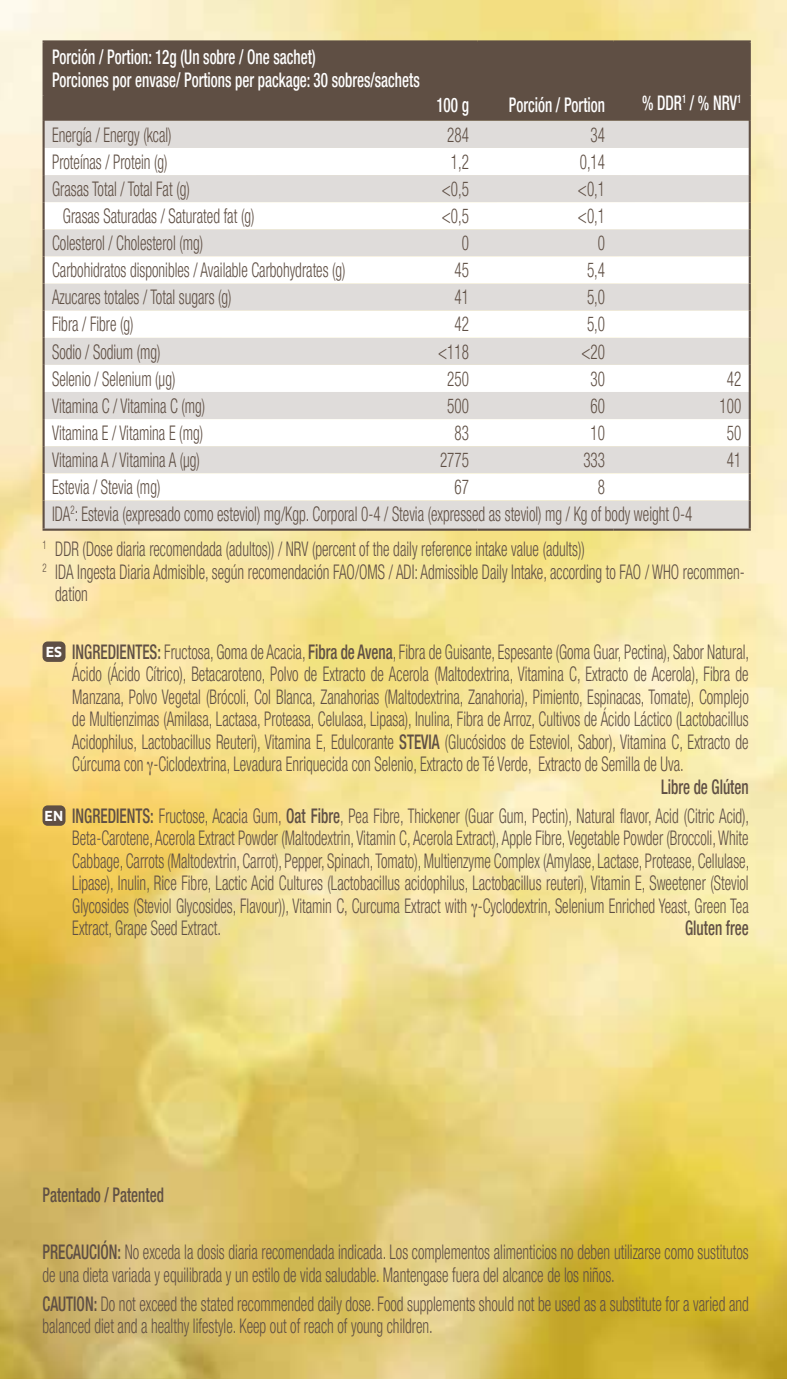
<style>
.page{position:relative;width:787px;height:1379px;background:#fff}
.page>*{position:absolute;margin:0;border:0;box-sizing:border-box;transform-origin:0 0}
.t1{font:300 condensed 20.1px/22.5px "Helvetica Neue LT Pro";color:#5f4f44;scale:.75 1}
.t2{font:500 condensed 20.1px/22.5px "Helvetica Neue LT Pro";color:#fff;scale:.75 1}
.t3{font:500 condensed 20.1px "Helvetica Neue LT Pro";color:#5f4f44;scale:.75 1}
.s1{font-family:"Clan Pro";font-weight:700;font-stretch:normal;font-size:13.5px;color:#fff}
.s2{font-weight:500}
</style>
<div class="page">
<img style="left:0;top:0;width:787px;height:1379px">
<div style="left:45px;top:43px;width:703px;height:78px;background:#5f4f44"></div>
<div style="left:45px;top:121px;width:703px;height:407px;background:#dfdcda"></div>
<svg style="left:45px;top:148px;width:703px;height:81px"></svg>
<svg style="left:45px;top:256px;width:703px;height:244px"></svg>
<hr style="left:43px;top:43px;width:2px;height:52px;background:#5f4f44">
<hr style="left:43px;top:95px;width:2px;height:26px;background:#5f4f44">
<hr style="left:43px;top:40px;width:324px;height:3px;background:#5f4f44">
<hr style="left:367px;top:40px;width:110px;height:3px;background:#5f4f44">
<hr style="left:477px;top:40px;width:136px;height:3px;background:#5f4f44">
<hr style="left:613px;top:40px;width:137px;height:3px;background:#5f4f44">
<hr style="left:748px;top:43px;width:2px;height:52px;background:#5f4f44">
<hr style="left:748px;top:95px;width:2px;height:26px;background:#5f4f44">
<hr style="left:43px;top:121px;width:2px;height:27px;background:#5f4f44">
<hr style="left:748px;top:121px;width:2px;height:27px;background:#5f4f44">
<hr style="left:43px;top:148px;width:2px;height:27px;background:#5f4f44">
<hr style="left:748px;top:148px;width:2px;height:27px;background:#5f4f44">
<hr style="left:43px;top:175px;width:2px;height:27px;background:#5f4f44">
<hr style="left:748px;top:175px;width:2px;height:27px;background:#5f4f44">
<hr style="left:43px;top:202px;width:2px;height:27px;background:#5f4f44">
<hr style="left:43px;top:229px;width:2px;height:27px;background:#5f4f44">
<hr style="left:748px;top:202px;width:2px;height:27px;background:#5f4f44">
<hr style="left:748px;top:229px;width:2px;height:27px;background:#5f4f44">
<hr style="left:43px;top:256px;width:2px;height:27px;background:#5f4f44">
<hr style="left:748px;top:256px;width:2px;height:27px;background:#5f4f44">
<hr style="left:43px;top:283px;width:2px;height:28px;background:#5f4f44">
<hr style="left:748px;top:283px;width:2px;height:28px;background:#5f4f44">
<hr style="left:43px;top:311px;width:2px;height:27px;background:#5f4f44">
<hr style="left:43px;top:338px;width:2px;height:27px;background:#5f4f44">
<hr style="left:43px;top:392px;width:2px;height:27px;background:#5f4f44">
<hr style="left:43px;top:446px;width:2px;height:27px;background:#5f4f44">
<hr style="left:748px;top:311px;width:2px;height:27px;background:#5f4f44">
<hr style="left:748px;top:338px;width:2px;height:27px;background:#5f4f44">
<hr style="left:748px;top:392px;width:2px;height:27px;background:#5f4f44">
<hr style="left:748px;top:446px;width:2px;height:27px;background:#5f4f44">
<hr style="left:43px;top:365px;width:2px;height:27px;background:#5f4f44">
<hr style="left:43px;top:419px;width:2px;height:27px;background:#5f4f44">
<hr style="left:43px;top:473px;width:2px;height:27px;background:#5f4f44">
<hr style="left:748px;top:365px;width:2px;height:27px;background:#5f4f44">
<hr style="left:748px;top:419px;width:2px;height:27px;background:#5f4f44">
<hr style="left:748px;top:473px;width:2px;height:27px;background:#5f4f44">
<hr style="left:43px;top:500px;width:2px;height:28px;background:#5f4f44">
<hr style="left:43px;top:528px;width:324px;height:3px;background:#5f4f44">
<hr style="left:367px;top:528px;width:110px;height:3px;background:#5f4f44">
<hr style="left:477px;top:528px;width:136px;height:3px;background:#5f4f44">
<hr style="left:613px;top:528px;width:137px;height:3px;background:#5f4f44">
<hr style="left:748px;top:500px;width:2px;height:28px;background:#5f4f44">
<div style="left:43px;top:641px;width:22px;height:21px;background:#5f4f44;border-radius:5px"></div>
<div style="left:43px;top:805px;width:22px;height:21px;background:#5f4f44;border-radius:5px"></div>
<svg style="left:147px;top:762px;width:6px;height:14px"></svg>
<svg style="left:471px;top:903px;width:6px;height:14px"></svg>
<p class="t2" style="left:52px;top:46px;width:491px">Porción / Portion: 12g (Un sobre / One sachet)<br>Porciones por envase/ Portions per package: 30 sobres/sachets</p>
<p class="t2" style="left:436px;top:94px;width:45px">100 g</p>
<p class="t2" style="left:509px;top:94px;width:130px">Porción / Portion</p>
<p class="t2" style="left:642px;top:91px;width:134px">% DDR<sup>1</sup> / % NRV<sup>1</sup></p>
<p class="t1" style="left:52px;top:123px;width:161px">Energía / Energy (kcal)</p>
<p class="t1" style="left:447px;top:123px;width:30px">284</p>
<p class="t1" style="left:590px;top:123px;width:21px">34</p>
<p class="t1" style="left:52px;top:150px;width:155px">Proteínas / Protein (g)</p>
<p class="t1" style="left:451px;top:150px;width:26px">1,2</p>
<p class="t1" style="left:580px;top:150px;width:35px">0,14</p>
<p class="t1" style="left:52px;top:177px;width:185px">Grasas Total / Total Fat (g)</p>
<p class="t1" style="left:442px;top:177px;width:38px">&lt;0,5</p>
<p class="t1" style="left:578px;top:177px;width:38px">&lt;0,1</p>
<p class="t1" style="left:63px;top:204px;width:257px">Grasas Saturadas / Saturated fat (g)</p>
<p class="t1" style="left:442px;top:204px;width:38px">&lt;0,5</p>
<p class="t1" style="left:578px;top:204px;width:38px">&lt;0,1</p>
<p class="t1" style="left:52px;top:232px;width:203px">Colesterol / Cholesterol (mg)</p>
<p class="t1" style="left:462px;top:232px;width:11px">0</p>
<p class="t1" style="left:598px;top:232px;width:11px">0</p>
<p class="t1" style="left:52px;top:259px;width:393px">Carbohidratos disponibles / Available Carbohydrates (g)</p>
<p class="t1" style="left:454px;top:259px;width:21px">45</p>
<p class="t1" style="left:587px;top:259px;width:26px">5,4</p>
<p class="t1" style="left:52px;top:286px;width:241px">Azucares totales / Total sugars (g)</p>
<p class="t1" style="left:454px;top:286px;width:21px">41</p>
<p class="t1" style="left:587px;top:286px;width:26px">5,0</p>
<p class="t1" style="left:52px;top:313px;width:110px">Fibra / Fibre (g)</p>
<p class="t1" style="left:454px;top:313px;width:21px">42</p>
<p class="t1" style="left:587px;top:313px;width:26px">5,0</p>
<p class="t1" style="left:52px;top:340px;width:146px">Sodio / Sodium (mg)</p>
<p class="t1" style="left:438px;top:340px;width:43px">&lt;118</p>
<p class="t1" style="left:581px;top:340px;width:33px">&lt;20</p>
<p class="t1" style="left:52px;top:367px;width:166px">Selenio / Selenium (µg)</p>
<p class="t1" style="left:447px;top:367px;width:30px">250</p>
<p class="t1" style="left:590px;top:367px;width:21px">30</p>
<p class="t1" style="left:726px;top:367px;width:21px">42</p>
<p class="t1" style="left:52px;top:394px;width:206px">Vitamina C / Vitamina C (mg)</p>
<p class="t1" style="left:447px;top:394px;width:30px">500</p>
<p class="t1" style="left:590px;top:394px;width:21px">60</p>
<p class="t1" style="left:719px;top:394px;width:30px">100</p>
<p class="t1" style="left:52px;top:421px;width:203px">Vitamina E / Vitamina E (mg)</p>
<p class="t1" style="left:454px;top:421px;width:21px">83</p>
<p class="t1" style="left:590px;top:421px;width:21px">10</p>
<p class="t1" style="left:726px;top:421px;width:21px">50</p>
<p class="t1" style="left:52px;top:448px;width:199px">Vitamina A / Vitamina A (µg)</p>
<p class="t1" style="left:440px;top:448px;width:40px">2775</p>
<p class="t1" style="left:583px;top:448px;width:30px">333</p>
<p class="t1" style="left:726px;top:448px;width:21px">41</p>
<p class="t1" style="left:52px;top:476px;width:146px">Estevia / Stevia (mg)</p>
<p class="t1" style="left:454px;top:476px;width:21px">67</p>
<p class="t1" style="left:52px;top:473px;width:855px;line-height:27px;text-indent:546px">8<br>IDA<sup>2</sup>: Estevia (expresado como esteviol) mg/Kgp. Corporal 0-4 / Stevia (expressed as steviol) mg / Kg of body weight 0-4</p>
<p class="t1" style="left:43px;top:537px;width:724px"><sup>1</sup> DDR (Dose diaria recomendada (adultos)) / NRV (percent of the daily reference intake value (adults))</p>
<p class="t1" style="left:43px;top:560px;width:938px"><sup>2</sup> IDA Ingesta Diaria Admisible, según recomendación FAO/OMS / ADI: Admissible Daily Intake, according to FAO / WHO recommen-</p>
<p class="t1" style="left:55px;top:582px;width:45px">dation</p>
<p class="t1" style="left:72px;top:640px;width:904px;text-align:justify;text-indent:-26px"><span class="s1">ES</span> <span class="s2">INGREDIENTES:</span> Fructosa, Goma de Acacia, <span class="s2">Fibra de Avena</span>, Fibra de Guisante, Espesante (Goma Guar, Pectina), Sabor Natural, Ácido (Ácido Cítrico), Betacaroteno, Polvo de Extracto de Acerola (Maltodextrina, Vitamina C, Extracto de Acerola), Fibra de Manzana, Polvo Vegetal (Brócoli, Col Blanca, Zanahorias (Maltodextrina, Zanahoria), Pimiento, Espinacas, Tomate), Complejo de Multienzimas (Amilasa, Lactasa, Proteasa, Celulasa, Lipasa), Inulina, Fibra de Arroz, Cultivos de Ácido Láctico (Lactobacillus Acidophilus, Lactobacillus Reuteri), Vitamina E, Edulcorante <span class="s2">STEVIA</span> (Glucósidos de Esteviol, Sabor), Vitamina C, Extracto de Cúrcuma con -Ciclodextrina, Levadura Enriquecida con Selenio, Extracto de Té Verde, Extracto de Semilla de Uva.</p>
<p class="t1" style="left:45px;top:772px;width:941px;line-height:28.8px;text-align:right"><span class="s2">Libre de Glúten<br></span><span class="s1">EN</span> <span class="s2">INGREDIENTS:</span> Fructose, Acacia Gum, <span class="s2">Oat Fibre</span>, Pea Fibre, Thickener (Guar Gum, Pectin), Natural flavor, Acid (Citric Acid),</p>
<p class="t1" style="left:72px;top:827px;width:904px;text-align:justify">Beta-Carotene, Acerola Extract Powder (Maltodextrin, Vitamin C, Acerola Extract), Apple Fibre, Vegetable Powder (Broccoli, White Cabbage, Carrots (Maltodextrin, Carrot), Pepper, Spinach, Tomato), Multienzyme Complex (Amylase, Lactase, Protease, Cellulase, Lipase), Inulin, Rice Fibre, Lactic Acid Cultures (Lactobacillus acidophilus, Lactobacillus reuteri), Vitamin E, Sweetener (Steviol Glycosides (Steviol Glycosides, Flavour)), Vitamin C, Curcuma Extract with -Cyclodextrin, Selenium Enriched Yeast, Green Tea Extract, Grape Seed Extract.</p>
<p class="t3" style="left:685px;top:916px;width:86px">Gluten free</p>
<p class="t3" style="left:43px;top:1182px;width:163px">Patentado / Patented</p>
<p class="t1" style="left:43px;top:1241px;width:943px"><span class="s2">PRECAUCIÓN:</span> No exceda la dosis diaria recomendada indicada. Los complementos alimenticios no deben utilizarse como sustitutos de una dieta variada y equilibrada y un estilo de vida saludable. Mantengase fuera del alcance de los niños.</p>
<p class="t1" style="left:43px;top:1292px;width:943px"><span class="s2">CAUTION:</span> Do not exceed the stated recommended daily dose. Food supplements should not be used as a substitute for a varied and balanced diet and a healthy lifestyle. Keep out of reach of young children.</p>
</div>
